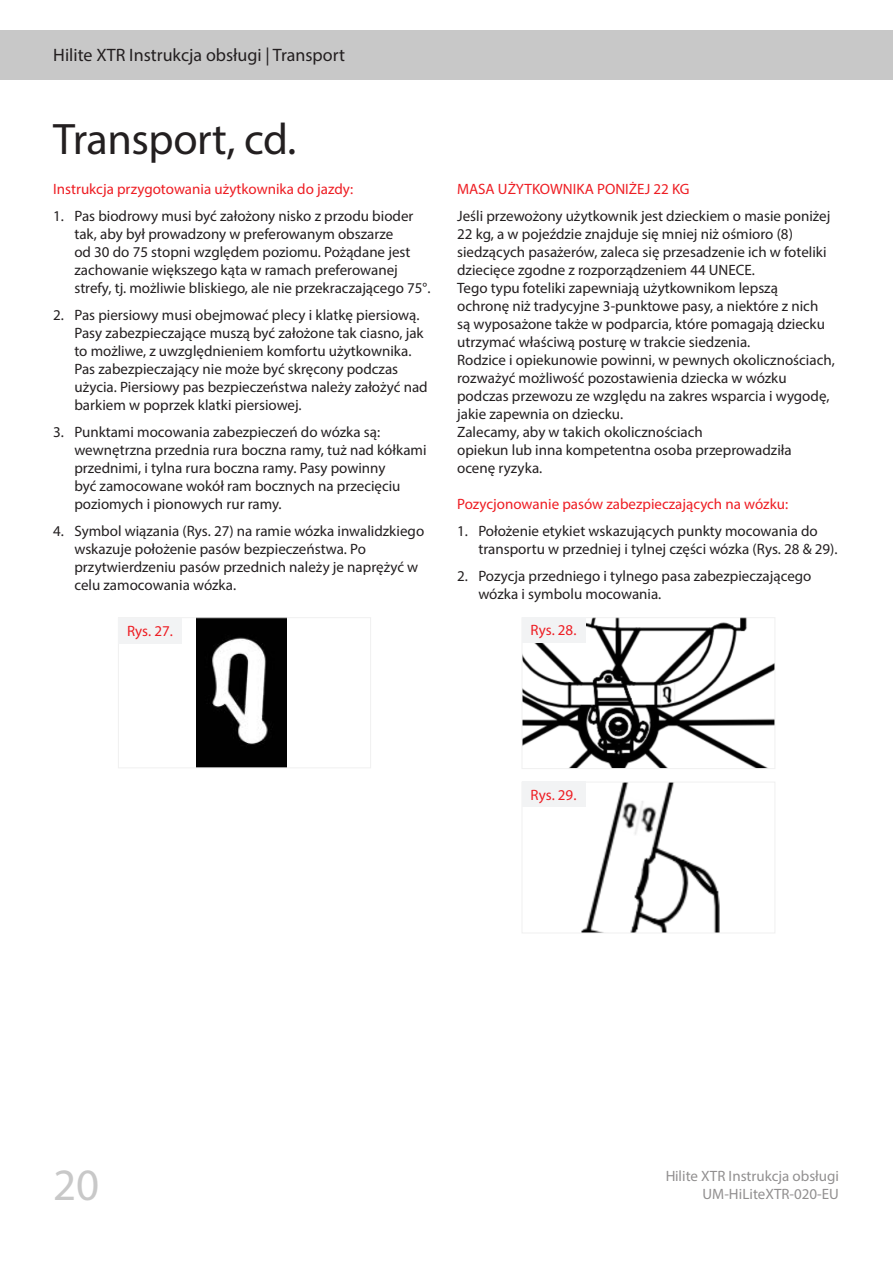
<style>
.page{position:relative;width:893px;height:1263px;background:#fff}
.page>*{position:absolute;margin:0;border:0;box-sizing:border-box;transform-origin:0 0}
.t1{font:45px "Myriad Pro";color:#c8c8c8}
.PL_-_Heading_1{font:44.25px "Myriad Pro";letter-spacing:-.01em;color:#231f20}
.t2{font:18px "Myriad Pro";color:#231f20}
.t3{font:15px/18px "Myriad Pro";color:#231f20}
.PL_-_Internal_Headin{font:15px "Myriad Pro";color:#ee1d23}
.PL_-_Image_no{font:15px "Myriad Pro";color:#ee1d23}
</style>
<div class="page">
<div style="left:0;top:31px;width:893px;height:49px;background:#c8c8c8"></div>
<img style="left:196px;top:619px;width:91px;height:147px">
<div style="left:118px;top:617px;width:253px;height:151px;border:1px solid #f0f0f0"></div>
<div style="left:118px;top:618px;width:64px;height:26px;background:#f2f3f4"></div>
<img style="left:524px;top:619px;width:249px;height:148px">
<div style="left:522px;top:617px;width:253px;height:152px;border:1px solid #f0f0f0"></div>
<div style="left:522px;top:617px;width:63px;height:26px;background:#f2f3f4"></div>
<img style="left:581px;top:784px;width:139px;height:147px">
<div style="left:522px;top:782px;width:63px;height:25px;background:#f2f3f4"></div>
<p class="t2" style="left:53px;top:44px;width:293px">Hilite XTR Instrukcja obsługi | Transport</p>
<p class="PL_-_Heading_1" style="left:53px;top:112px;width:245px">Transport, cd.</p>
<p class="PL_-_Internal_Headin" style="left:53px;top:180px;width:302px">Instrukcja przygotowania użytkownika do jazdy:</p>
<p class="t3" style="left:74px;top:207px;width:357px;text-indent:-21px">1. Pas biodrowy musi być założony nisko z przodu bioder tak, aby był prowadzony w preferowanym obszarze<br>od 30 do 75 stopni względem poziomu. Pożądane jest zachowanie większego kąta w ramach preferowanej strefy, tj. możliwie bliskiego, ale nie przekraczającego 75°.</p>
<p class="t3" style="left:74px;top:306px;width:355px;text-indent:-21px">2. Pas piersiowy musi obejmować plecy i klatkę piersiową.<br>Pasy zabezpieczające muszą być założone tak ciasno, jak to możliwe, z uwzględnieniem komfortu użytkownika.<br>Pas zabezpieczający nie może być skręcony podczas użycia. Piersiowy pas bezpieczeństwa należy założyć nad barkiem w poprzek klatki piersiowej.</p>
<p class="t3" style="left:74px;top:423px;width:354px;text-indent:-21px">3. Punktami mocowania zabezpieczeń do wózka są: wewnętrzna przednia rura boczna ramy, tuż nad kółkami przednimi, i tylna rura boczna ramy. Pasy powinny<br>być zamocowane wokół ram bocznych na przecięciu poziomych i pionowych rur ramy.</p>
<p class="t3" style="left:74px;top:522px;width:351px;text-indent:-21px">4. Symbol wiązania (Rys. 27) na ramie wózka inwalidzkiego wskazuje położenie pasów bezpieczeństwa. Po przytwierdzeniu pasów przednich należy je naprężyć w celu zamocowania wózka.</p>
<p class="PL_-_Internal_Headin" style="left:457px;top:180px;width:234px">MASA UŻYTKOWNIKA PONIŻEJ 22 KG</p>
<p class="t3" style="left:457px;top:207px;width:375px">Jeśli przewożony użytkownik jest dzieckiem o masie poniżej 22 kg, a w pojeździe znajduje się mniej niż ośmioro (8) siedzących pasażerów, zaleca się przesadzenie ich w foteliki dziecięce zgodne z rozporządzeniem 44 UNECE.</p>
<p class="t3" style="left:457px;top:279px;width:369px">Tego typu foteliki zapewniają użytkownikom lepszą ochronę niż tradycyjne 3-punktowe pasy, a niektóre z nich są wyposażone także w podparcia, które pomagają dziecku utrzymać właściwą posturę w trakcie siedzenia.</p>
<p class="t3" style="left:457px;top:351px;width:379px">Rodzice i opiekunowie powinni, w pewnych okolicznościach,</p>
<p class="t3" style="left:457px;top:369px;width:374px">rozważyć możliwość pozostawienia dziecka w wózku podczas przewozu ze względu na zakres wsparcia i wygodę, jakie zapewnia on dziecku.</p>
<p class="t3" style="left:457px;top:423px;width:247px">Zalecamy, aby w takich okolicznościach</p>
<p class="t3" style="left:457px;top:441px;width:336px">opiekun lub inna kompetentna osoba przeprowadziła</p>
<p class="t3" style="left:457px;top:459px;width:87px">ocenę ryzyka.</p>
<p class="PL_-_Internal_Headin" style="left:457px;top:495px;width:332px">Pozycjonowanie pasów zabezpieczających na wózku:</p>
<p class="t3" style="left:478px;top:522px;width:361px;text-indent:-21px">1. Położenie etykiet wskazujących punkty mocowania do transportu w przedniej i tylnej części wózka (Rys. 28 &amp; 29).</p>
<p class="t3" style="left:478px;top:567px;width:335px;text-indent:-21px">2. Pozycja przedniego i tylnego pasa zabezpieczającego wózka i symbolu mocowania.</p>
<p class="PL_-_Image_no" style="left:127px;top:622px;width:47px">Rys. 27.</p>
<p class="PL_-_Image_no" style="left:531px;top:621px;width:47px">Rys. 28.</p>
<h1 class="t1" style="left:53px;top:1157px;width:48px">20</h1>
<p class="PL_-_Image_no" style="left:531px;top:785px;width:47px">Rys. 29.</p>
<p class="t3" style="left:665px;top:1167px;width:175px">Hilite XTR Instrukcja obsługi</p>
<p class="t3" style="left:702px;top:1185px;width:138px">UM-HiLiteXTR-020-EU</p>
</div>
